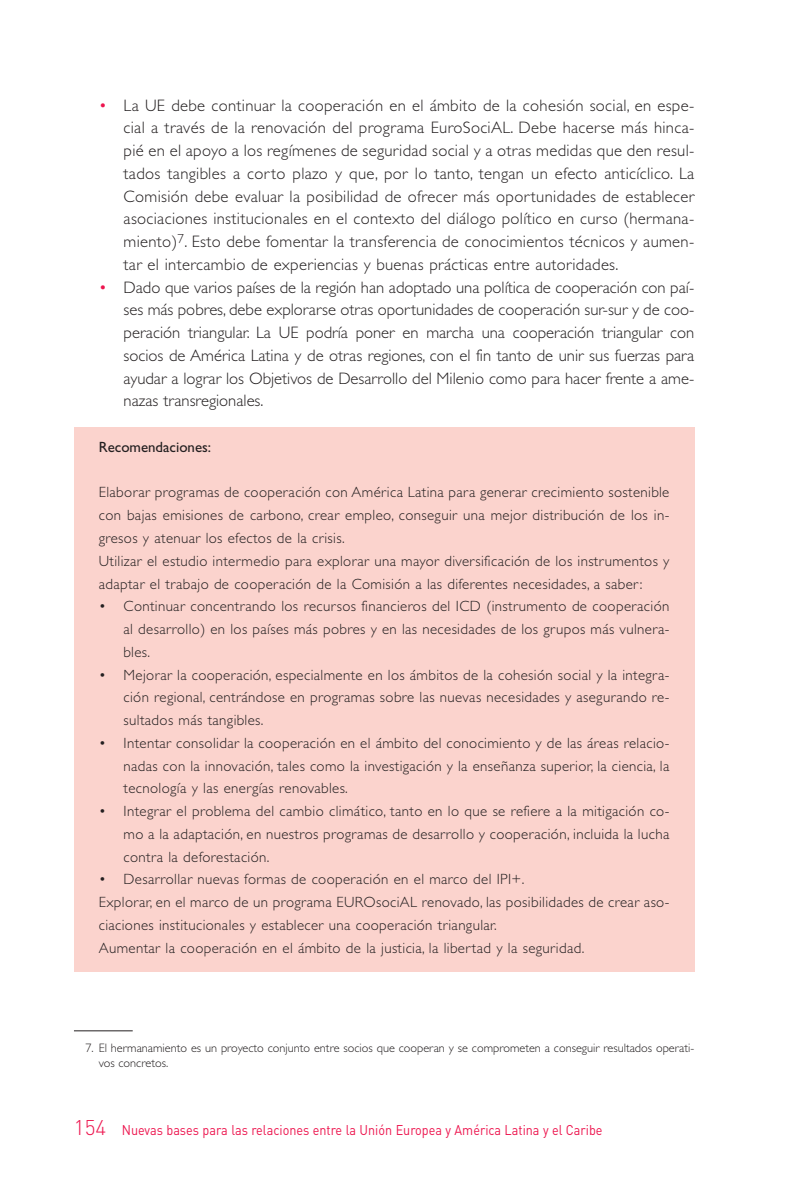
<style>
.page{position:relative;width:794px;height:1191px;background:#fff}
.page>*{position:absolute;margin:0;border:0;box-sizing:border-box;transform-origin:0 0}
.t1{font:300 16.62px/22.8px "Gill Sans";letter-spacing:.02em;color:#231f20;text-align:justify}
.t2{font:300 14.88px/22.8px "Gill Sans";letter-spacing:.025em;color:#231f20;text-align:justify}
.t3{font:14.88px "Gill Sans";color:#231f20}
.t4{font:14px "DIN";color:#ed154e;scale:.9 1}
.t5{font:300 12.25px/14.9px "Gill Sans";color:#231f20}
.s1{color:#ed154e}
.s2{font-weight:300;font-size:21px}
</style>
<div class="page">
<div style="left:74px;top:427px;width:620px;height:544px;background:#fbd3cd"></div>
<hr style="left:74px;top:1030px;width:59px;height:1px;background:#231f20">
<p class="t1" style="left:124px;top:95px;width:572px;text-indent:-25px"><span class="s1">•</span> La UE debe continuar la cooperación en el ámbito de la cohesión social, en espe&shy;cial a través de la renovación del programa EuroSociAL. Debe hacerse más hinca&shy;pié en el apoyo a los regímenes de seguridad social y a otras medidas que den resul&shy;tados tangibles a corto plazo y que, por lo tanto, tengan un efecto anticíclico. La Comisión debe evaluar la posibilidad de ofrecer más oportunidades de establecer asociaciones institucionales en el contexto del diálogo político en curso (hermana&shy;miento)<sup>7</sup>. Esto debe fomentar la transferencia de conocimientos técnicos y aumen&shy;tar el intercambio de experiencias y buenas prácticas entre autoridades.</p>
<p class="t1" style="left:124px;top:277px;width:572px;text-indent:-25px"><span class="s1">•</span> Dado que varios países de la región han adoptado una política de cooperación con paí&shy;ses más pobres, debe explorarse otras oportunidades de cooperación sur-sur y de coo&shy;peración triangular. La UE podría poner en marcha una cooperación triangular con socios de América Latina y de otras regiones, con el fin tanto de unir sus fuerzas para ayudar a lograr los Objetivos de Desarrollo del Milenio como para hacer frente a ame&shy;nazas transregionales.</p>
<p class="t3" style="left:99px;top:442px;width:114px">Recomendaciones:</p>
<p class="t2" style="left:99px;top:483px;width:572px;text-align:left">Elaborar programas de cooperación con América Latina para generar crecimiento sostenible con bajas emisiones de carbono, crear empleo, conseguir una mejor distribución de los in&shy;gresos y atenuar los efectos de la crisis.<br>Utilizar el estudio intermedio para explorar una mayor diversificación de los instrumentos y adaptar el trabajo de cooperación de la Comisión a las diferentes necesidades, a saber:</p>
<p class="t2" style="left:124px;top:596px;width:547px;text-indent:-25px">• Continuar concentrando los recursos financieros del ICD (instrumento de cooperación al desarrollo) en los países más pobres y en las necesidades de los grupos más vulnera&shy;bles.</p>
<p class="t2" style="left:124px;top:665px;width:547px;text-indent:-25px">• Mejorar la cooperación, especialmente en los ámbitos de la cohesión social y la integra&shy;ción regional, centrándose en programas sobre las nuevas necesidades y asegurando re&shy;sultados más tangibles.</p>
<p class="t2" style="left:124px;top:733px;width:547px;text-indent:-25px">• Intentar consolidar la cooperación en el ámbito del conocimiento y de las áreas relacio&shy;nadas con la innovación, tales como la investigación y la enseñanza superior, la ciencia, la tecnología y las energías renovables.</p>
<p class="t2" style="left:124px;top:801px;width:547px;text-indent:-25px">• Integrar el problema del cambio climático, tanto en lo que se refiere a la mitigación co&shy;mo a la adaptación, en nuestros programas de desarrollo y cooperación, incluida la lucha contra la deforestación.</p>
<p class="t2" style="left:99px;top:869px;width:572px;text-align:left">• Desarrollar nuevas formas de cooperación en el marco del IPI+.<br>Explorar, en el marco de un programa EUROsociAL renovado, las posibilidades de crear aso&shy;ciaciones institucionales y establecer una cooperación triangular.<br>Aumentar la cooperación en el ámbito de la justicia, la libertad y la seguridad.</p>
<p class="t5" style="left:99px;top:1041px;width:597px;text-indent:-13px">7. El hermanamiento es un proyecto conjunto entre socios que cooperan y se comprometen a conseguir resultados operati&shy;vos concretos.</p>
<p class="t4" style="left:74px;top:1125px;width:589px"><span class="s2">154</span> Nuevas bases para las relaciones entre la Unión Europea y América Latina y el Caribe</p>
</div>
